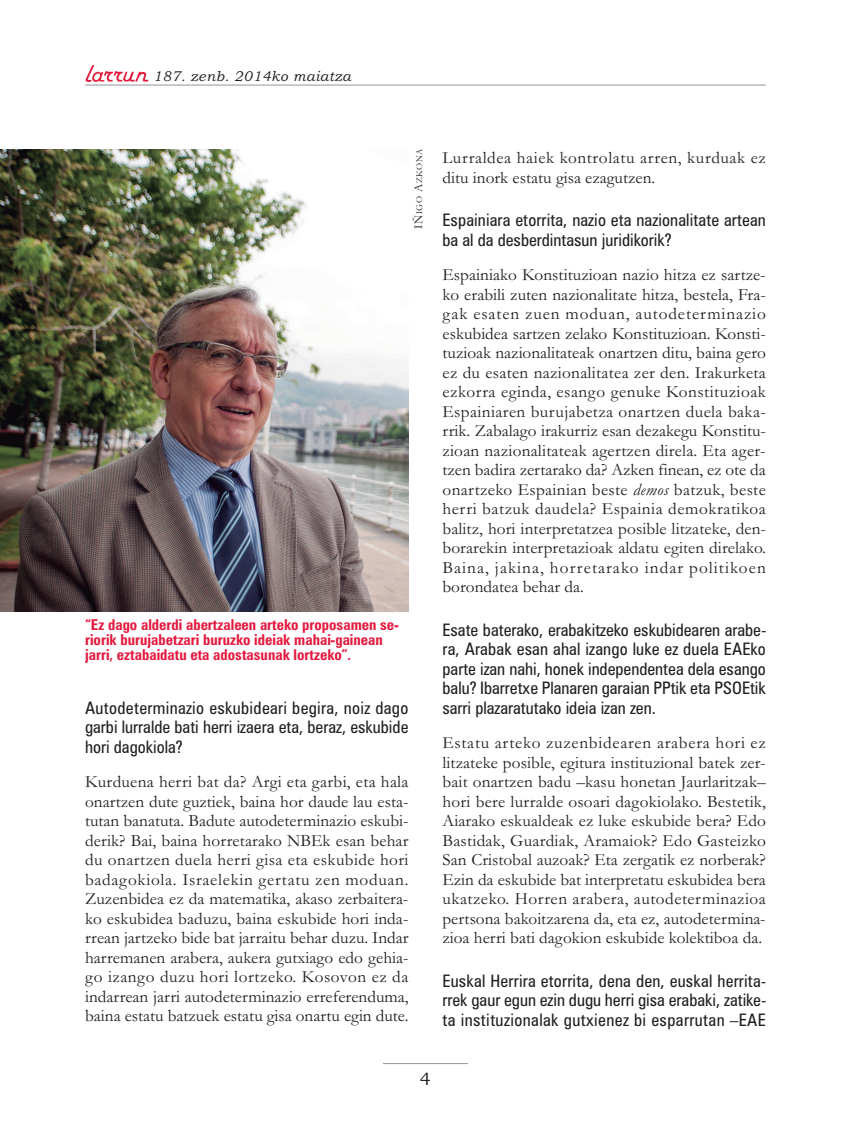
<style>
.page{position:relative;width:851px;height:1127px;background:#fff}
.page>*{position:absolute;margin:0;border:0;box-sizing:border-box;transform-origin:0 0}
.t1{font:18px "Bookman Old Style";color:#231f20}
.t2{font:17.25px/19.5px "Garamond";color:#231f20;text-align:justify}
.t3{font:condensed 17.25px/19.5px "Zurich BT";color:#231f20;text-align:justify}
.t4{font:17.25px/19.5px "Garamond";letter-spacing:.035em;color:#231f20}
.t5{font:700 condensed 15px/15px "Zurich BT";color:#e4183e}
.t6{font:italic 14.25px "Bookman Old Style";letter-spacing:.03em;color:#231f20}
.t7{font:9px "Garamond";letter-spacing:.06em;color:#231f20}
.s1{font-size:12px}
.s2{font-style:italic}
</style>
<div class="page">
<img style="left:85px;top:65px;width:64px;height:17px">
<hr style="left:383px;top:1063px;width:85px;height:1px;background:#939598">
<hr style="left:85px;top:85px;width:680px;height:1px;background:#939598">
<img style="left:0;top:149px;width:408px;height:463px">
<p class="t6" style="left:153px;top:68px;width:199px">187. zenb. 2014ko maiatza</p>
<p class="t7" style="left:416px;top:229px;width:82px;rotate:-90deg"><span class="s1">IÑ</span>IGO <span class="s1">A</span>ZKONA</p>
<p class="t5" style="left:85px;top:618px;width:315px">“Ez dago alderdi abertzaleen arteko proposamen se&shy;riorik burujabetzari buruzko ideiak mahai-gainean jarri, eztabaidatu eta adostasunak lortzeko”.</p>
<p class="t3" style="left:85px;top:699px;width:325px">Autodeterminazio eskubideari begira, noiz dago garbi lurralde bati herri izaera eta, beraz, eskubide hori dagokiola?</p>
<p class="t2" style="left:85px;top:774px;width:325px">Kurduena herri bat da? Argi eta garbi, eta hala onartzen dute guztiek, baina hor daude lau esta&shy;tutan banatuta. Badute autodeterminazio eskubi&shy;derik? Bai, baina horretarako NBEk esan behar du onartzen duela herri gisa eta eskubide hori badagokiola. Israelekin gertatu zen moduan.<br>Zuzenbidea ez da matematika, akaso zerbaitera&shy;ko eskubidea baduzu, baina eskubide hori inda&shy;rrean jartzeko bide bat jarraitu behar duzu. Indar harremanen arabera, aukera gutxiago edo gehia&shy;go izango duzu hori lortzeko. Kosovon ez da indarrean jarri autodeterminazio erreferenduma, baina estatu batzuek estatu gisa onartu egin dute.</p>
<p class="t4" style="left:442px;top:150px;width:325px">Lurraldea haiek kontrolatu arren, kurduak ez ditu inork estatu gisa ezagutzen.</p>
<p class="t3" style="left:442px;top:212px;width:325px">Espainiara etorrita, nazio eta nazionalitate artean ba al da desberdintasun juridikorik?</p>
<p class="t2" style="left:442px;top:267px;width:325px">Espainiako Konstituzioan nazio hitza ez sartze&shy;ko erabili zuten nazionalitate hitza, bestela, Fra&shy;gak esaten zuen moduan, autodeterminazio eskubidea sartzen zelako Konstituzioan. Konsti&shy;tuzioak nazionalitateak onartzen ditu, baina gero ez du esaten nazionalitatea zer den. Irakurketa ezkorra eginda, esango genuke Konstituzioak Espainiaren burujabetza onartzen duela baka&shy;rrik. Zabalago irakurriz esan dezakegu Konstitu&shy;zioan nazionalitateak agertzen direla. Eta ager&shy;tzen badira zertarako da? Azken finean, ez ote da onartzeko Espainian beste <span class="s2">demos</span> batzuk, beste herri batzuk daudela? Espainia demokratikoa balitz, hori interpretatzea posible litzateke, den&shy;borarekin interpretazioak aldatu egiten direlako.<br>Baina, jakina, horretarako indar politikoen borondatea behar da.</p>
<p class="t3" style="left:442px;top:621px;width:325px">Esate baterako, erabakitzeko eskubidearen arabe&shy;ra, Arabak esan ahal izango luke ez duela EAEko parte izan nahi, honek independentea dela esango balu? Ibarretxe Planaren garaian PPtik eta PSOEtik sarri plazaratutako ideia izan zen.</p>
<p class="t2" style="left:442px;top:735px;width:325px">Estatu arteko zuzenbidearen arabera hori ez litzateke posible, egitura instituzional batek zer&shy;bait onartzen badu –kasu honetan Jaurlaritzak– hori bere lurralde osoari dagokiolako. Bestetik, Aiarako eskualdeak ez luke eskubide bera? Edo Bastidak, Guardiak, Aramaiok? Edo Gasteizko San Cristobal auzoak? Eta zergatik ez norberak?<br>Ezin da eskubide bat interpretatu eskubidea bera ukatzeko. Horren arabera, autodeterminazioa pertsona bakoitzarena da, eta ez, autodetermina&shy;zioa herri bati dagokion eskubide kolektiboa da.</p>
<p class="t3" style="left:442px;top:972px;width:325px">Euskal Herrira etorrita, dena den, euskal herrita&shy;rrek gaur egun ezin dugu herri gisa erabaki, zatike&shy;ta instituzionalak gutxienez bi esparrutan –EAE</p>
<p class="t1" style="left:420px;top:1068px;width:13px">4</p>
</div>
